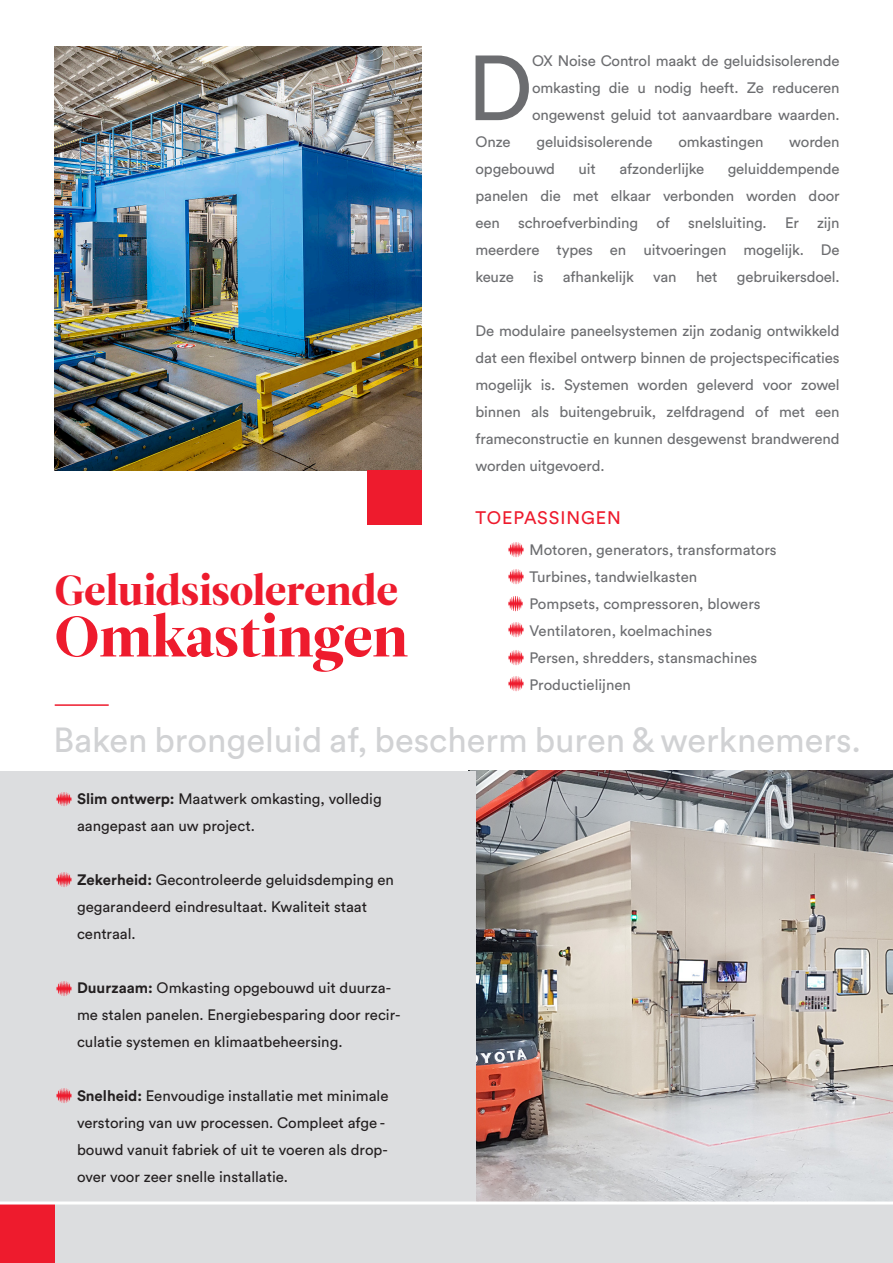
<style>
.page{position:relative;width:893px;height:1263px;background:#fff}
.page>*{position:absolute;margin:0;border:0;box-sizing:border-box;transform-origin:0 0}
.t1{font:91.2px "Circular Std";color:#6c6d70}
.t2{font:57px "Leitura Display";color:#ee1b2d}
.t3{font:42px "Leitura Display";color:#ee1b2d}
.t4{font:34.5px "Circular Std";color:#d1d2d4}
.t5{font:18px "Circular Std";letter-spacing:.05em;color:#ee1b2d}
.t6{font:15px/27px "Circular Std";letter-spacing:-.01em;color:#6c6d70;text-align:justify}
.t7{font:15px/27px "Circular Std";color:#231f20}
.s1{font-weight:700}
</style>
<div class="page">
<img style="left:476px;top:771px;width:417px;height:430px">
<div style="left:0;top:1204px;width:893px;height:59px;background:#dcdddf"></div>
<img style="left:55px;top:47px;width:367px;height:423px">
<div style="left:0;top:771px;width:476px;height:433px;background:#dcdddf"></div>
<img style="left:56px;top:792px;width:16px;height:15px">
<img style="left:56px;top:872px;width:16px;height:15px">
<img style="left:56px;top:981px;width:16px;height:15px">
<img style="left:56px;top:1088px;width:16px;height:15px">
<div style="left:368px;top:470px;width:54px;height:54px;background:#ee1b2d"></div>
<hr style="left:55px;top:704px;width:54px;height:2px;background:#ee1b2d">
<div style="left:0;top:1204px;width:55px;height:59px;background:#ee1b2d"></div>
<hr style="left:0;top:1201px;width:893px;height:3px;background:#fff">
<img style="left:508px;top:542px;width:16px;height:15px">
<img style="left:508px;top:650px;width:16px;height:15px">
<img style="left:508px;top:676px;width:16px;height:15px">
<img style="left:508px;top:622px;width:16px;height:15px">
<img style="left:508px;top:569px;width:16px;height:15px">
<img style="left:508px;top:596px;width:15px;height:15px">
<p class="t1" style="left:467px;top:33px;width:67px">D</p>
<p class="t6" style="left:532px;top:47px;width:309px">OX Noise Control maakt de geluidsisolerende omkasting die u nodig heeft. Ze reduceren ongewenst geluid tot aanvaardbare waarden.</p>
<p class="t6" style="left:476px;top:128px;width:37px">Onze</p>
<p class="t6" style="left:537px;top:128px;width:117px">geluidsisolerende</p>
<p class="t6" style="left:678px;top:128px;width:86px">omkastingen</p>
<p class="t6" style="left:789px;top:128px;width:52px">worden</p>
<p class="t6" style="left:476px;top:155px;width:81px">opgebouwd</p>
<p class="t6" style="left:579px;top:155px;width:19px">uit</p>
<p class="t6" style="left:619px;top:155px;width:86px">afzonderlijke</p>
<p class="t6" style="left:476px;top:155px;width:366px;text-indent:252px">geluiddempende panelen die met elkaar verbonden worden door een schroefverbinding of snelsluiting. Er zijn meerdere types en uitvoeringen mogelijk. De keuze</p>
<p class="t6" style="left:533px;top:263px;width:12px">is</p>
<p class="t6" style="left:563px;top:263px;width:73px">afhankelijk</p>
<p class="t6" style="left:653px;top:263px;width:25px">van</p>
<p class="t6" style="left:696px;top:263px;width:23px">het</p>
<p class="t6" style="left:737px;top:263px;width:104px">gebruikersdoel.</p>
<p class="t6" style="left:476px;top:317px;width:366px">De modulaire paneelsystemen zijn zodanig ontwikkeld dat een flexibel ontwerp binnen de projectspecificaties mogelijk is. Systemen worden geleverd voor zowel binnen als buitengebruik, zelfdragend of met een frameconstructie en kunnen desgewenst brandwerend worden uitgevoerd.</p>
<h1 class="t3" style="left:55px;top:565px;width:345px">Geluidsisolerende</h1>
<h1 class="t2" style="left:55px;top:603px;width:354px">Omkastingen</h1>
<p class="t5" style="left:476px;top:507px;width:147px">TOEPASSINGEN</p>
<p class="t6" style="left:530px;top:536px;width:249px">Motoren, generators, transformators</p>
<p class="t6" style="left:530px;top:563px;width:169px">Turbines, tandwielkasten</p>
<p class="t6" style="left:530px;top:590px;width:233px">Pompsets, compressoren, blowers</p>
<p class="t6" style="left:530px;top:617px;width:184px">Ventilatoren, koelmachines</p>
<p class="t6" style="left:530px;top:644px;width:229px">Persen, shredders, stansmachines</p>
<p class="t6" style="left:530px;top:671px;width:103px">Productielijnen</p>
<h1 class="t4" style="left:54px;top:719px;width:809px">Baken brongeluid af, bescherm buren &amp; werknemers.</h1>
<p class="t7" style="left:77px;top:785px;width:306px"><span class="s1">Slim ontwerp:</span> Maatwerk omkasting, volledig aangepast aan uw project.</p>
<p class="t7" style="left:77px;top:866px;width:318px"><span class="s1">Zekerheid:</span> Gecontroleerde geluidsdemping en gegarandeerd eindresultaat. Kwaliteit staat centraal.</p>
<p class="t7" style="left:77px;top:974px;width:325px"><span class="s1">Duurzaam:</span> Omkasting opgebouwd uit duurza&shy;me stalen panelen. Energiebesparing door recir&shy;culatie systemen en klimaatbeheersing.</p>
<p class="t7" style="left:77px;top:1082px;width:313px"><span class="s1">Snelheid:</span> Eenvoudige installatie met minimale verstoring van uw processen. Compleet afge - bouwd vanuit fabriek of uit te voeren als drop&shy;over voor zeer snelle installatie.</p>
</div>
